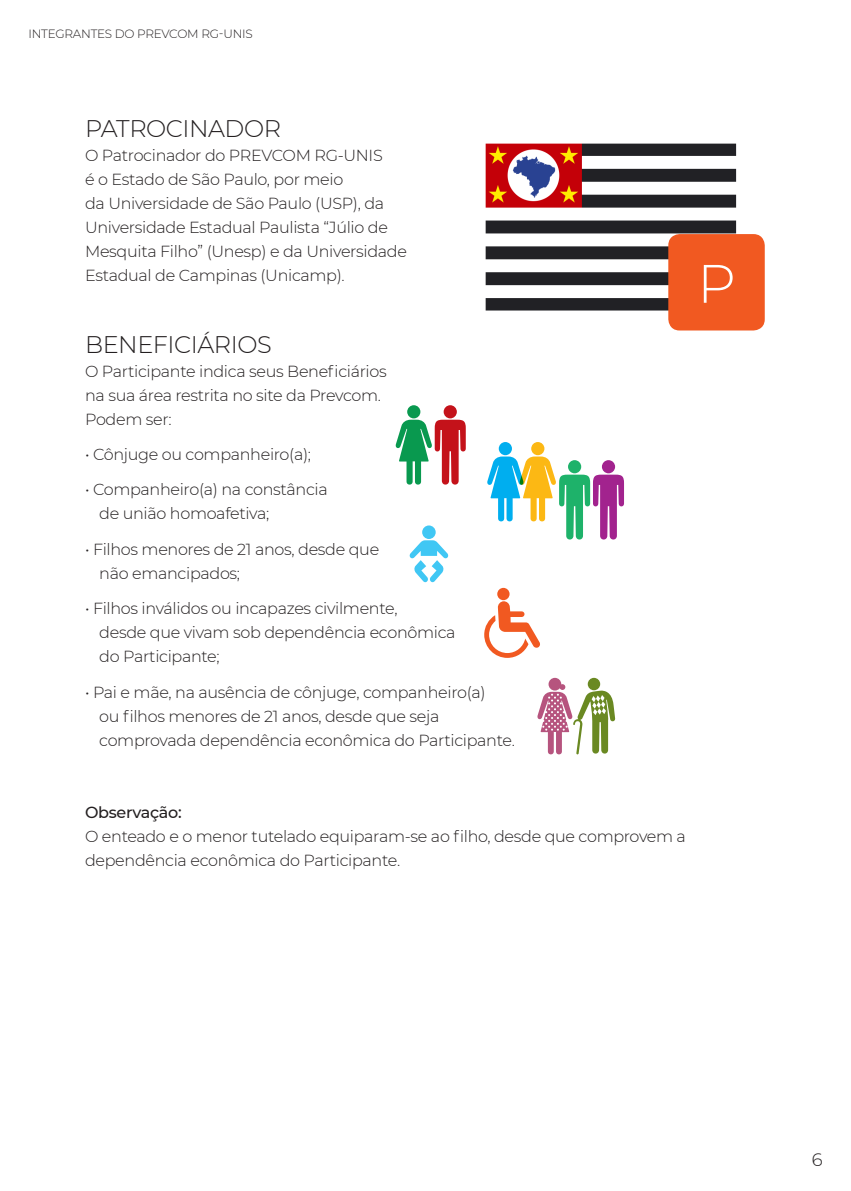
<style>
.page{position:relative;width:851px;height:1191px;background:#fff}
.page>*{position:absolute;margin:0;border:0;box-sizing:border-box;transform-origin:0 0}
.t1{font:300 54px "Montserrat";color:#fff}
.t2{font:300 24px "Montserrat";letter-spacing:-.02em;color:#231f20}
.t3{font:300 18px "Montserrat";color:#231f20}
.t4{font:300 16px/24px "Montserrat";letter-spacing:-.02em;color:#231f20}
.t5{font:500 16px "Montserrat";letter-spacing:-.02em;color:#231f20}
.t6{font:300 12px "Montserrat";letter-spacing:-.02em;color:#231f20}
</style>
<div class="page">
<img style="left:485px;top:144px;width:251px;height:166px">
<div style="left:668px;top:234px;width:96px;height:96px;background:#f15921;border-radius:11px"></div>
<div style="left:498px;top:442px;width:14px;height:13px;background:#00aeef;border-radius:50%"></div>
<div style="left:531px;top:442px;width:13px;height:13px;background:#fcb814;border-radius:50%"></div>
<div style="left:407px;top:405px;width:13px;height:13px;background:#09994f;border-radius:50%"></div>
<div style="left:443px;top:405px;width:14px;height:13px;background:#c4121a;border-radius:50%"></div>
<svg style="left:395px;top:420px;width:70px;height:65px"></svg>
<svg style="left:487px;top:456px;width:137px;height:84px"></svg>
<div style="left:422px;top:525px;width:13px;height:14px;background:#40c7f4;border-radius:50%"></div>
<svg style="left:409px;top:540px;width:40px;height:43px"></svg>
<div style="left:497px;top:588px;width:12px;height:12px;background:#f15921;border-radius:50%"></div>
<svg style="left:484px;top:601px;width:56px;height:57px"></svg>
<svg style="left:537px;top:678px;width:78px;height:77px"></svg>
<p class="t6" style="left:28px;top:26px;width:226px">INTEGRANTES DO PREVCOM RG-UNIS</p>
<p class="t2" style="left:85px;top:112px;width:197px">PATROCINADOR</p>
<p class="t4" style="left:85px;top:142px;width:299px">O Patrocinador do PREVCOM RG-UNIS é o Estado de São Paulo, por meio</p>
<p class="t4" style="left:85px;top:190px;width:323px">da Universidade de São Paulo (USP), da Universidade Estadual Paulista “Júlio de Mesquita Filho” (Unesp) e da Universidade Estadual de Campinas (Unicamp).</p>
<p class="t2" style="left:85px;top:328px;width:188px">BENEFICIÁRIOS</p>
<p class="t4" style="left:85px;top:358px;width:303px">O Participante indica seus Beneficiários na sua área restrita no site da Prevcom.<br>Podem ser:</p>
<p class="t4" style="left:85px;top:442px;width:227px">• Cônjuge ou companheiro(a);</p>
<p class="t4" style="left:99px;top:477px;width:230px;text-indent:-14px">• Companheiro(a) na constância de união homoafetiva;</p>
<p class="t4" style="left:99px;top:536px;width:281px;text-indent:-14px">• Filhos menores de 21 anos, desde que não emancipados;</p>
<p class="t4" style="left:99px;top:596px;width:358px;text-indent:-14px">• Filhos inválidos ou incapazes civilmente,<br>desde que vivam sob dependência econômica do Participante;</p>
<p class="t4" style="left:99px;top:679px;width:417px;text-indent:-14px">• Pai e mãe, na ausência de cônjuge, companheiro(a)<br>ou filhos menores de 21 anos, desde que seja comprovada dependência econômica do Participante.</p>
<p class="t1" style="left:697px;top:247px;width:40px">P</p>
<p class="t5" style="left:85px;top:800px;width:98px">Observação:</p>
<p class="t4" style="left:85px;top:823px;width:602px">O enteado e o menor tutelado equiparam-se ao filho, desde que comprovem a dependência econômica do Participante.</p>
<p class="t3" style="left:811px;top:1147px;width:12px">6</p>
</div>
